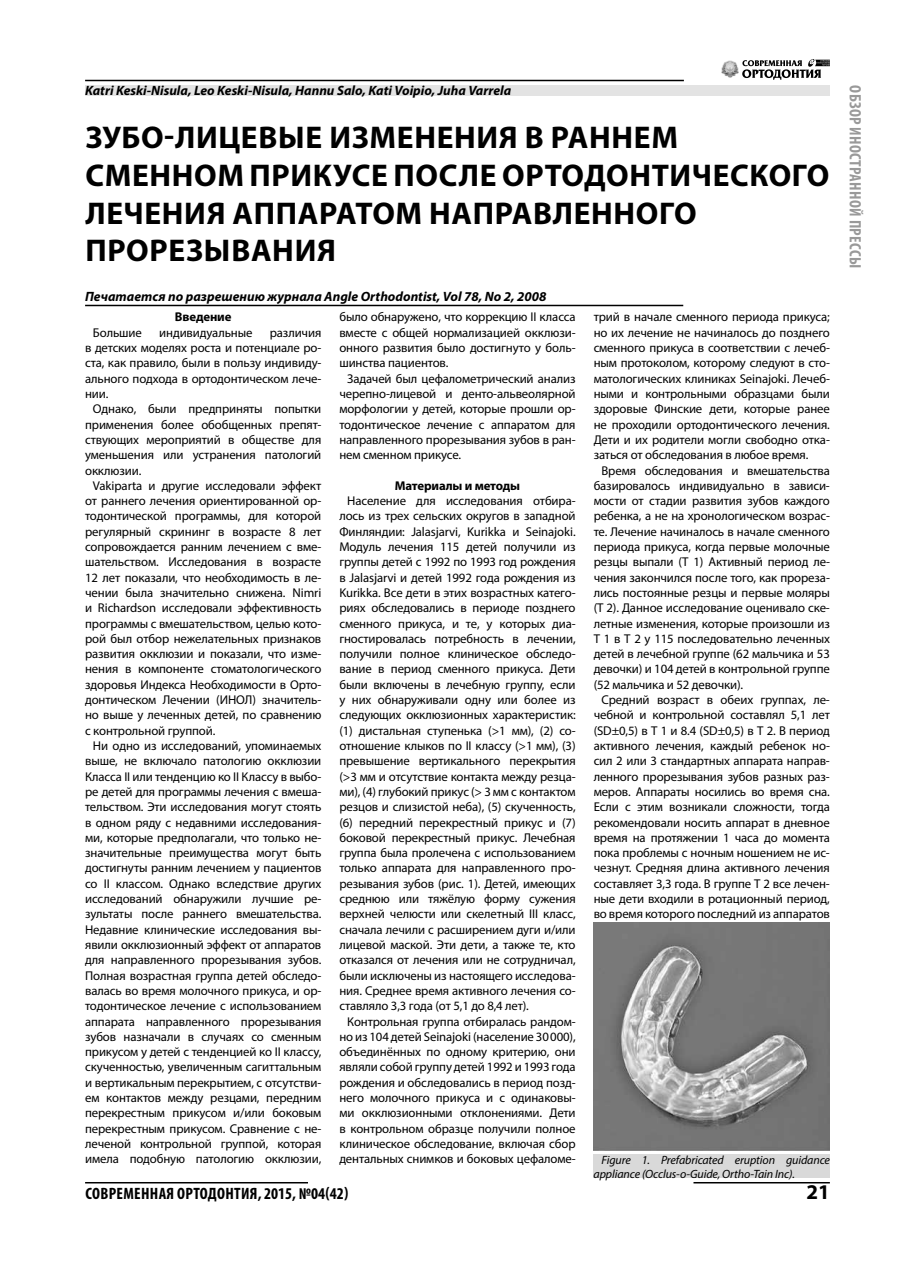
<style>
.page{position:relative;width:915px;height:1276px;background:#fff}
.page>*{position:absolute;margin:0;border:0;box-sizing:border-box;transform-origin:0 0}
.t1{font:700 31.5px/37.8px "Myriad Pro";letter-spacing:.02em;color:#000}
.t2{font:700 21px "Myriad Pro";color:#000}
.t3{font:700 condensed 16.5px "Myriad Pro";letter-spacing:.02em;color:#000}
.t4{font:700 condensed 16.5px "Myriad Pro";letter-spacing:.02em;color:#999}
.t5{font:italic 700 13.5px "Myriad Pro";color:#000}
.t6{font:12.75px/15.3px "Myriad Pro";letter-spacing:-.01em;color:#000;text-align:justify}
.t7{font:700 12.75px "Myriad Pro";letter-spacing:-.01em;color:#000}
.t8{font:italic 12px/14.4px "Myriad Pro";letter-spacing:-.01em;color:#000}
</style>
<div class="page">
<hr style="left:85px;top:80px;width:598px;height:1px;background:#000">
<hr style="left:85px;top:1182px;width:223px;height:1px;background:#000">
<hr style="left:693px;top:1182px;width:136px;height:1px;background:#000">
<hr style="left:85px;top:305px;width:598px;height:1px;background:#000">
<svg style="left:742px;top:59px;width:87px;height:21px"></svg>
<img style="left:721px;top:60px;width:16px;height:18px">
<div style="left:85px;top:85px;width:744px;height:10px;background:#e3e3e3"></div>
<img style="left:593px;top:922px;width:236px;height:229px">
<div style="left:593px;top:1154px;width:236px;height:24px;background:#d9d9d9"></div>
<p class="t5" style="left:85px;top:82px;width:427px">Katri Keski-Nisula, Leo Keski-Nisula, Hannu Salo, Kati Voipio, Juha Varrela</p>
<h1 class="t1" style="left:85px;top:117px;width:745px">ЗУБО-ЛИЦЕВЫЕ ИЗМЕНЕНИЯ В РАННЕМ<br>СМЕННОМ ПРИКУСЕ ПОСЛЕ ОРТОДОНТИЧЕСКОГО<br>ЛЕЧЕНИЯ АППАРАТОМ НАПРАВЛЕННОГО<br>ПРОРЕЗЫВАНИЯ</h1>
<p class="t5" style="left:85px;top:287px;width:462px">Печатается по разрешению журнала Angle Orthodontist, Vol 78, No 2, 2008</p>
<p class="t7" style="left:175px;top:309px;width:58px">Введение</p>
<p class="t6" style="left:93px;top:325px;width:50px">Большие</p>
<p class="t6" style="left:159px;top:325px;width:95px">индивидуальные</p>
<p class="t6" style="left:85px;top:325px;width:238px;text-indent:185px">различия в детских моделях роста и потенциале ро&shy;ста, как правило, были в пользу индивиду&shy;ального подхода в ортодонтическом лече&shy;нии.</p>
<p class="t6" style="left:85px;top:401px;width:238px;text-indent:8px">Однако, были предприняты попытки применения более обобщенных препят&shy;ствующих мероприятий в обществе для уменьшения или устранения патологий окклюзии.</p>
<p class="t6" style="left:85px;top:478px;width:238px;text-indent:8px">Vakiparta и другие исследовали эффект от раннего лечения ориентированной ор&shy;тодонтической программы, для которой регулярный скрининг в возрасте 8 лет сопровождается ранним лечением с вме&shy;шательством. Исследования в возрасте 12 лет показали, что необходимость в ле&shy;чении была значительно снижена. Nimri и Richardson исследовали эффективность программы с вмешательством, целью кото&shy;рой был отбор нежелательных признаков развития окклюзии и показали, что изме&shy;нения в компоненте стоматологического здоровья Индекса Необходимости в Орто&shy;донтическом Лечении (ИНОЛ) значитель&shy;но выше у леченных детей, по сравнению с контрольной группой.</p>
<p class="t6" style="left:85px;top:738px;width:238px;text-indent:8px">Ни одно из исследований, упоминаемых выше, не включало патологию окклюзии Класса II или тенденцию ко II Классу в выбо&shy;ре детей для программы лечения с вмеша&shy;тельством. Эти исследования могут стоять в одном ряду с недавними исследования&shy;ми, которые предполагали, что только не&shy;значительные преимущества могут быть достигнуты ранним лечением у пациентов со II классом. Однако вследствие других исследований обнаружили лучшие ре&shy;зультаты после раннего вмешательства.<br>Недавние клинические исследования вы&shy;явили окклюзионный эффект от аппаратов для направленного прорезывания зубов.<br>Полная возрастная группа детей обследо&shy;валась во время молочного прикуса, и ор&shy;тодонтическое лечение с использованием аппарата направленного прорезывания зубов назначали в случаях со сменным прикусом у детей с тенденцией ко II классу, скученностью, увеличенным сагиттальным и вертикальным перекрытием, с отсутстви&shy;ем контактов между резцами, передним перекрестным прикусом и/или боковым перекрестным прикусом. Сравнение с не&shy;леченой контрольной группой, которая имела подобную патологию окклюзии,</p>
<p class="t6" style="left:339px;top:309px;width:238px">было обнаружено, что коррекцию II класса вместе с общей нормализацией окклюзи&shy;онного развития было достигнуто у боль&shy;шинства пациентов.</p>
<p class="t6" style="left:339px;top:370px;width:238px;text-indent:8px">Задачей был цефалометрический анализ черепно-лицевой и денто-альвеолярной морфологии у детей, которые прошли ор&shy;тодонтическое лечение с аппаратом для направленного прорезывания зубов в ран&shy;нем сменном прикусе.</p>
<p class="t7" style="left:394px;top:477px;width:127px">Материалы и методы</p>
<p class="t6" style="left:339px;top:493px;width:238px;text-indent:8px">Население для исследования отбира&shy;лось из трех сельских округов в западной Финляндии: Jalasjarvi, Kurikka и Seinajoki.<br>Модуль лечения 115 детей получили из группы детей с 1992 по 1993 год рождения в Jalasjarvi и детей 1992 года рождения из Kurikka. Все дети в этих возрастных катего&shy;риях обследовались в периоде позднего сменного прикуса, и те, у которых диа&shy;гностировалась потребность в лечении, получили полное клиническое обследо&shy;вание в период сменного прикуса. Дети были включены в лечебную группу, если у них обнаруживали одну или более из следующих окклюзионных характеристик: (1) дистальная ступенька (&gt;1 мм), (2) со&shy;отношение клыков по II классу (&gt;1 мм), (3) превышение вертикального перекрытия (&gt;3 мм и отсутствие контакта между резца&shy;ми), (4) глубокий прикус (&gt; 3 мм с контактом резцов и слизистой неба), (5) скученность, (6) передний перекрестный прикус и (7) боковой перекрестный прикус. Лечебная группа была пролечена с использованием только аппарата для направленного про&shy;резывания зубов (рис. 1). Детей, имеющих среднюю или тяжёлую форму сужения верхней челюсти или скелетный III класс, сначала лечили с расширением дуги и/или лицевой маской. Эти дети, а также те, кто отказался от лечения или не сотрудничал, были исключены из настоящего исследова&shy;ния. Среднее время активного лечения со&shy;ставляло 3,3 года (от 5,1 до 8,4 лет).</p>
<p class="t6" style="left:339px;top:1013px;width:238px;text-indent:8px">Контрольная группа отбиралась рандом&shy;но из 104 детей Seinajoki (население 30000), объединённых по одному критерию, они являли собой группу детей 1992 и 1993 года рождения и обследовались в период позд&shy;него молочного прикуса и с одинаковы&shy;ми окклюзионными отклонениями. Дети в контрольном образце получили полное клиническое обследование, включая сбор дентальных снимков и боковых цефаломе-</p>
<p class="t3" style="left:85px;top:1183px;width:264px">СОВРЕМЕННАЯ ОРТОДОНТИЯ, 2015, №04(42)</p>
<p class="t6" style="left:593px;top:309px;width:238px">трий в начале сменного периода прикуса; но их лечение не начиналось до позднего сменного прикуса в соответствии с лечеб&shy;ным протоколом, которому следуют в сто&shy;матологических клиниках Seinajoki. Лечеб&shy;ными и контрольными образцами были здоровые Финские дети, которые ранее не проходили ортодонтического лечения.<br>Дети и их родители могли свободно отка&shy;заться от обследования в любое время.</p>
<p class="t6" style="left:593px;top:462px;width:238px;text-indent:8px">Время обследования и вмешательства базировалось индивидуально в зависи&shy;мости от стадии развития зубов каждого ребенка, а не на хронологическом возрас&shy;те. Лечение начиналось в начале сменного периода прикуса, когда первые молочные резцы выпали (Т 1) Активный период ле&shy;чения закончился после того, как прореза&shy;лись постоянные резцы и первые моляры (Т 2). Данное исследование оценивало ске&shy;летные изменения, которые произошли из Т 1 в Т 2 у 115 последовательно леченных детей в лечебной группе (62 мальчика и 53 девочки) и 104 детей в контрольной группе (52 мальчика и 52 девочки).</p>
<p class="t6" style="left:593px;top:692px;width:238px;text-indent:8px">Средний возраст в обеих группах, ле&shy;чебной и контрольной составлял 5,1 лет (SD±0,5) в Т 1 и 8.4 (SD±0,5) в Т 2. В период активного лечения, каждый ребенок но&shy;сил 2 или 3 стандартных аппарата направ&shy;ленного прорезывания зубов разных раз&shy;меров. Аппараты носились во время сна.<br>Если с этим возникали сложности, тогда рекомендовали носить аппарат в дневное время на протяжении 1 часа до момента пока проблемы с ночным ношением не ис&shy;чезнут. Средняя длина активного лечения составляет 3,3 года. В группе Т 2 все лечен&shy;ные дети входили в ротационный период, во время которого последний из аппаратов</p>
<p class="t8" style="left:593px;top:1152px;width:238px;text-indent:8px">Figure 1. Prefabricated eruption guidance appliance (Occlus-o-Guide, Ortho-Tain Inc).</p>
<h2 class="t2" style="left:806px;top:1178px;width:25px">21</h2>
<p class="t4" style="left:865px;top:85px;width:184px;rotate:90deg">ОБЗОР ИНОСТРАННОЙ ПРЕССЫ</p>
</div>
